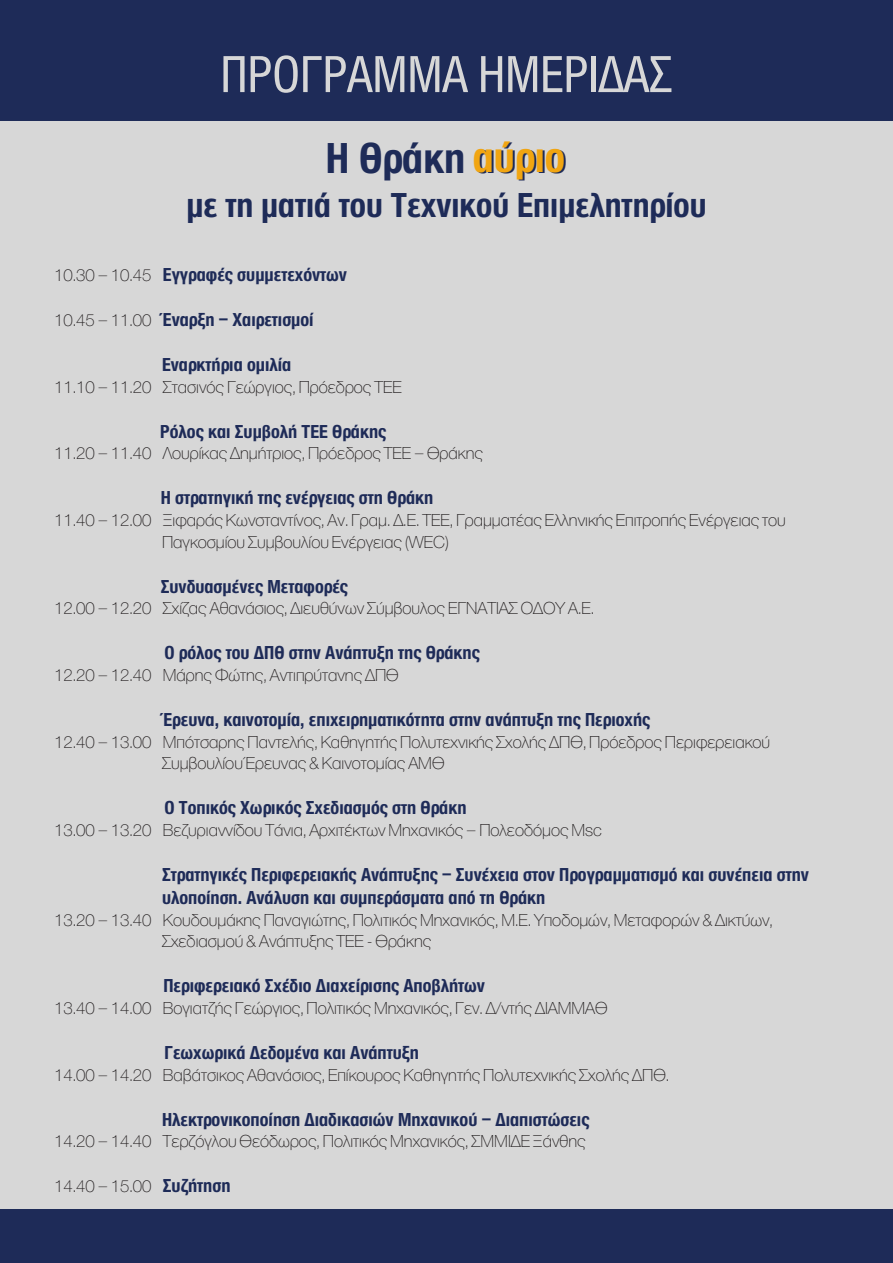
<style>
.page{position:relative;width:893px;height:1263px;background:#1e2b58}
.page>*{position:absolute;margin:0;border:0;box-sizing:border-box;transform-origin:0 0}
.t1{font:54px "CF Helvetica Cond";color:#d7d7d7}
.t2{font:700 45px "CF Helvetica Cond";color:#1e2b58}
.t3{font:700 36px "CF Helvetica Cond";color:#1e2b58}
.t4{font:700 19.5px/23.4px "CF Helvetica Cond";color:#1e2b58}
.t5{font:200 18px/21.6px "CF Helvetica";color:#231f20}
.s1{color:#f1a511}
.s2{font-family:"CF Helvetica";font-weight:200;font-size:18px;color:#231f20}
.s3{font-family:"CF Helvetica Cond";font-weight:700;font-size:19.5px;color:#1e2b58}
</style>
<div class="page">
<div style="left:0;top:121px;width:893px;height:1088px;background:#d7d7d7"></div>
<p class="t1" style="left:220px;top:46px;width:454px">ΠΡΟΓΡΑΜΜΑ ΗΜΕΡΙΔΑΣ</p>
<p class="t2" style="left:326px;top:134px;width:241px">Η Θράκη <span class="s1">αύριο</span></p>
<p class="t3" style="left:187px;top:185px;width:521px">με τη ματιά του Τεχνικού Επιμελητηρίου</p>
<p class="t4" style="left:54px;top:263px;width:295px"><span class="s2">10.30 – 10.45</span> Εγγραφές συμμετεχόντων</p>
<p class="t4" style="left:54px;top:308px;width:261px"><span class="s2">10.45 – 11.00</span> Έναρξη – Χαιρετισμοί</p>
<p class="t4" style="left:162px;top:353px;width:131px">Εναρκτήρια ομιλία</p>
<p class="t5" style="left:54px;top:376px;width:349px">11.10 – 11.20 Στασινός Γεώργιος, Πρόεδρος ΤΕΕ</p>
<p class="t4" style="left:160px;top:420px;width:227px">Ρόλος και Συμβολή ΤΕΕ Θράκης</p>
<p class="t5" style="left:54px;top:442px;width:431px">11.20 – 11.40 Λουρίκας Δημήτριος, Πρόεδρος ΤΕΕ – Θράκης</p>
<p class="t4" style="left:161px;top:486px;width:274px">Η στρατηγική της ενέργειας στη Θράκη</p>
<p class="t5" style="left:162px;top:509px;width:625px;text-indent:-108px">11.40 – 12.00 Ξιφαράς Κωνσταντίνος, Αν. Γραμ. Δ.Ε. ΤΕΕ, Γραμματέας Ελληνικής Επιτροπής Ενέργειας του<br>Παγκοσμίου Συμβουλίου Ενέργειας (WEC)</p>
<p class="t4" style="left:161px;top:575px;width:189px">Συνδυασμένες Μεταφορές</p>
<p class="t5" style="left:54px;top:597px;width:542px">12.00 – 12.20 Σχίζας Αθανάσιος, Διευθύνων Σύμβουλος ΕΓΝΑΤΙΑΣ ΟΔΟΥ Α.Ε.</p>
<p class="t4" style="left:165px;top:641px;width:317px">Ο ρόλος του ΔΠΘ στην Ανάπτυξη της Θράκης</p>
<p class="t5" style="left:54px;top:664px;width:346px">12.20 – 12.40 Μάρης Φώτης, Αντιπρύτανης ΔΠΘ</p>
<p class="t4" style="left:164px;top:708px;width:488px">Έρευνα, καινοτομία, επιχειρηματικότητα στην ανάπτυξη της Περιοχής</p>
<p class="t5" style="left:162px;top:730px;width:610px;text-indent:-108px">12.40 – 13.00 Μπότσαρης Παντελής, Καθηγητής Πολυτεχνικής Σχολής ΔΠΘ, Πρόεδρος Περιφερειακού<br>Συμβουλίου Έρευνας &amp; Καινοτομίας ΑΜΘ</p>
<p class="t4" style="left:165px;top:796px;width:303px">Ο Τοπικός Χωρικός Σχεδιασμός στη Θράκη</p>
<p class="t5" style="left:54px;top:819px;width:549px">13.00 – 13.20 Βεζυριαννίδου Τάνια, Αρχιτέκτων Μηχανικός – Πολεοδόμος Msc</p>
<p class="t4" style="left:162px;top:863px;width:648px">Στρατηγικές Περιφερειακής Ανάπτυξης – Συνέχεια στον Προγραμματισμό και συνέπεια στην υλοποίηση. Ανάλυση και συμπεράσματα από τη Θράκη</p>
<p class="t5" style="left:162px;top:909px;width:612px;text-indent:-108px">13.20 – 13.40 Κουδουμάκης Παναγιώτης, Πολιτικός Μηχανικός, Μ.Ε. Υποδομών, Μεταφορών &amp; Δικτύων,<br>Σχεδιασμού &amp; Ανάπτυξης ΤΕΕ - Θράκης</p>
<p class="t4" style="left:164px;top:974px;width:323px">Περιφερειακό Σχέδιο Διαχείρισης Αποβλήτων</p>
<p class="t5" style="left:54px;top:997px;width:555px">13.40 – 14.00 Βογιατζής Γεώργιος, Πολιτικός Μηχανικός, Γεν. Δ/ντής ΔΙΑΜΜΑΘ</p>
<p class="t4" style="left:165px;top:1041px;width:256px">Γεωχωρικά Δεδομένα και Ανάπτυξη</p>
<p class="t5" style="left:54px;top:1063px;width:617px">14.00 – 14.20 Βαβάτσικος Αθανάσιος, Επίκουρος Καθηγητής Πολυτεχνικής Σχολής ΔΠΘ.</p>
<p class="t4" style="left:162px;top:1107px;width:429px">Ηλεκτρονικοποίηση Διαδικασιών Μηχανικού – Διαπιστώσεις</p>
<p class="t5" style="left:54px;top:1130px;width:533px">14.20 – 14.40 Τερζόγλου Θεόδωρος, Πολιτικός Μηχανικός, ΣΜΜΙΔΕ Ξάνθης</p>
<p class="t5" style="left:54px;top:1175px;width:178px">14.40 – 15.00 <span class="s3">Συζήτηση</span></p>
</div>
